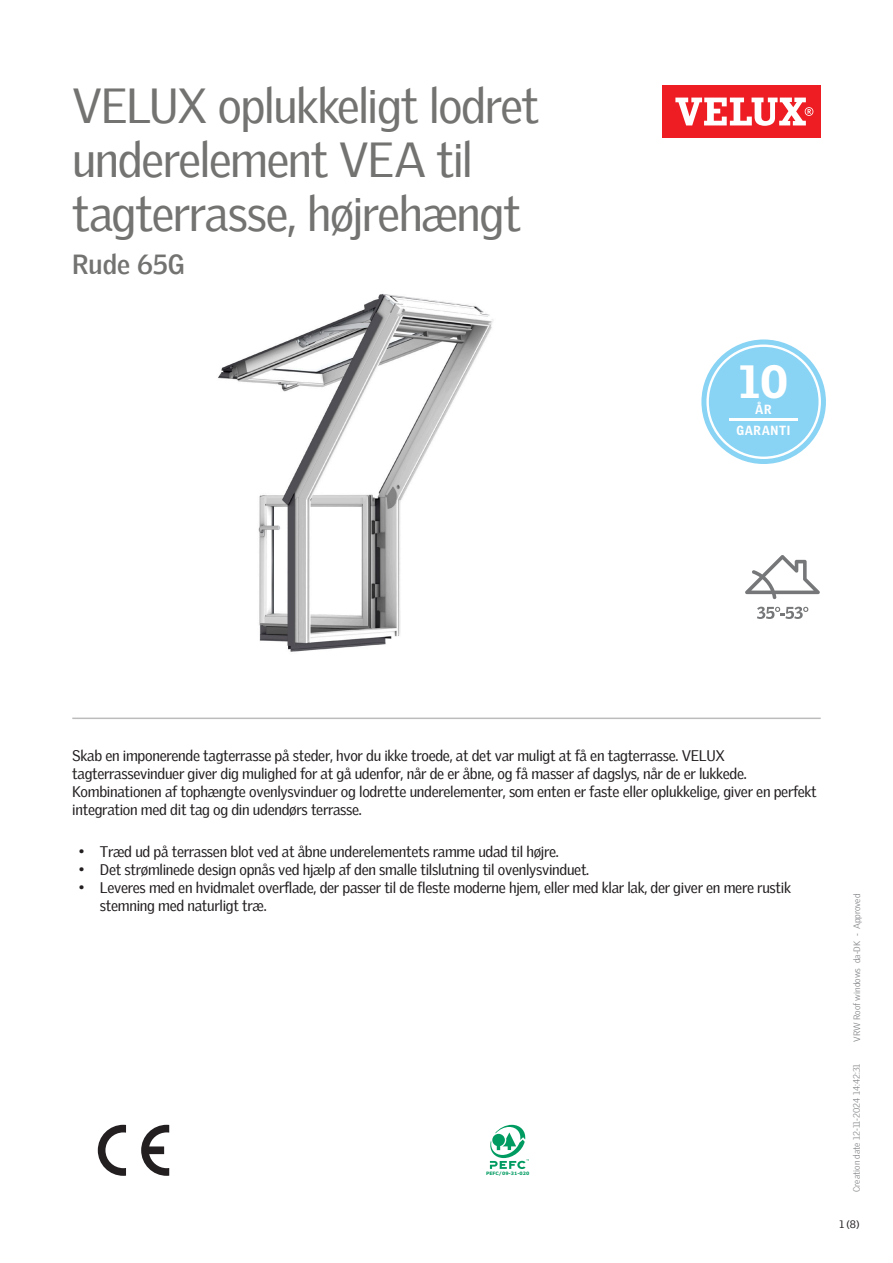
<style>
.page{position:relative;width:893px;height:1263px;background:#fff}
.page>*{position:absolute;margin:0;border:0;box-sizing:border-box;transform-origin:0 0}
.Headline{font:48px/54px "Velux Gothic";letter-spacing:-.03em;color:#737371}
.t1{font:900 45.3px "Velux Gothic";color:#fff}
.t2{font:700 27px "Velux Gothic";color:#737371}
.Body_Regular{font:15px/18px "Velux Gothic";letter-spacing:-.02em;color:#231f20}
.t3{font:900 12.9px "Velux Gothic";letter-spacing:.05em;color:#fff;scale:.93 1}
.t4{font:10.5px "Velux Gothic";color:#231f20}
.t5{font:300 9px "Velux Gothic";color:#7c7e81}
.t6{font:700 4.65px "Verdana";color:#009b61}
</style>
<div class="page">
<div style="left:662px;top:85px;width:159px;height:53px;background:#ee1d23"></div>
<svg style="left:675px;top:98px;width:138px;height:28px"></svg>
<hr style="left:72px;top:717px;width:749px;height:2px;background:#bcbdbb">
<svg style="left:745px;top:555px;width:75px;height:44px"></svg>
<svg style="left:757px;top:607px;width:51px;height:12px"></svg>
<svg style="left:141px;top:1125px;width:28px;height:51px"></svg>
<svg style="left:98px;top:1125px;width:28px;height:51px"></svg>
<svg style="left:490px;top:1125px;width:39px;height:44px"></svg>
<svg style="left:701px;top:339px;width:125px;height:125px"></svg>
<div style="left:709px;top:347px;width:109px;height:110px;background:#89d3f4;border-radius:50%"></div>
<hr style="left:729px;top:419px;width:69px;height:2px;background:#fff">
<img style="left:218px;top:293px;width:276px;height:359px">
<p class="Headline" style="left:72px;top:74px;width:468px">VELUX oplukkeligt lodret underelement VEA til tagterrasse, højrehængt</p>
<p class="t2" style="left:72px;top:244px;width:114px">Rude 65G</p>
<p class="t1" style="left:739px;top:353px;width:50px">10</p>
<p class="t3" style="left:736px;top:422px;width:60px">GARANTI</p>
<p class="t3" style="left:755px;top:401px;width:19px">ÅR</p>
<p class="Body_Regular" style="left:72px;top:745px;width:746px">Skab en imponerende tagterrasse på steder, hvor du ikke troede, at det var muligt at få en tagterrasse. VELUX tagterrassevinduer giver dig mulighed for at gå udenfor, når de er åbne, og få masser af dagslys, når de er lukkede.<br>Kombinationen af tophængte ovenlysvinduer og lodrette underelementer, som enten er faste eller oplukkelige, giver en perfekt integration med dit tag og din udendørs terrasse.</p>
<p class="Body_Regular" style="left:79px;top:841px;width:482px">• Træd ud på terrassen blot ved at åbne underelementets ramme udad til højre.</p>
<p class="Body_Regular" style="left:79px;top:859px;width:512px">• Det strømlinede design opnås ved hjælp af den smalle tilslutning til ovenlysvinduet.</p>
<p class="Body_Regular" style="left:100px;top:877px;width:693px;text-indent:-21px">• Leveres med en hvidmalet overflade, der passer til de fleste moderne hjem, eller med klar lak, der giver en mere rustik stemning med naturligt træ.</p>
<p class="t6" style="left:486px;top:1170px;width:45px">PEFC/09-31-020</p>
<p class="t5" style="left:850px;top:1042px;width:150px;rotate:-90deg">VRW Roof windows da-DK - Approved</p>
<p class="t5" style="left:850px;top:1192px;width:129px;rotate:-90deg">Creation date 12-11-2024 14:42:31</p>
<p class="t4" style="left:839px;top:1216px;width:22px">1 (8)</p>
</div>
